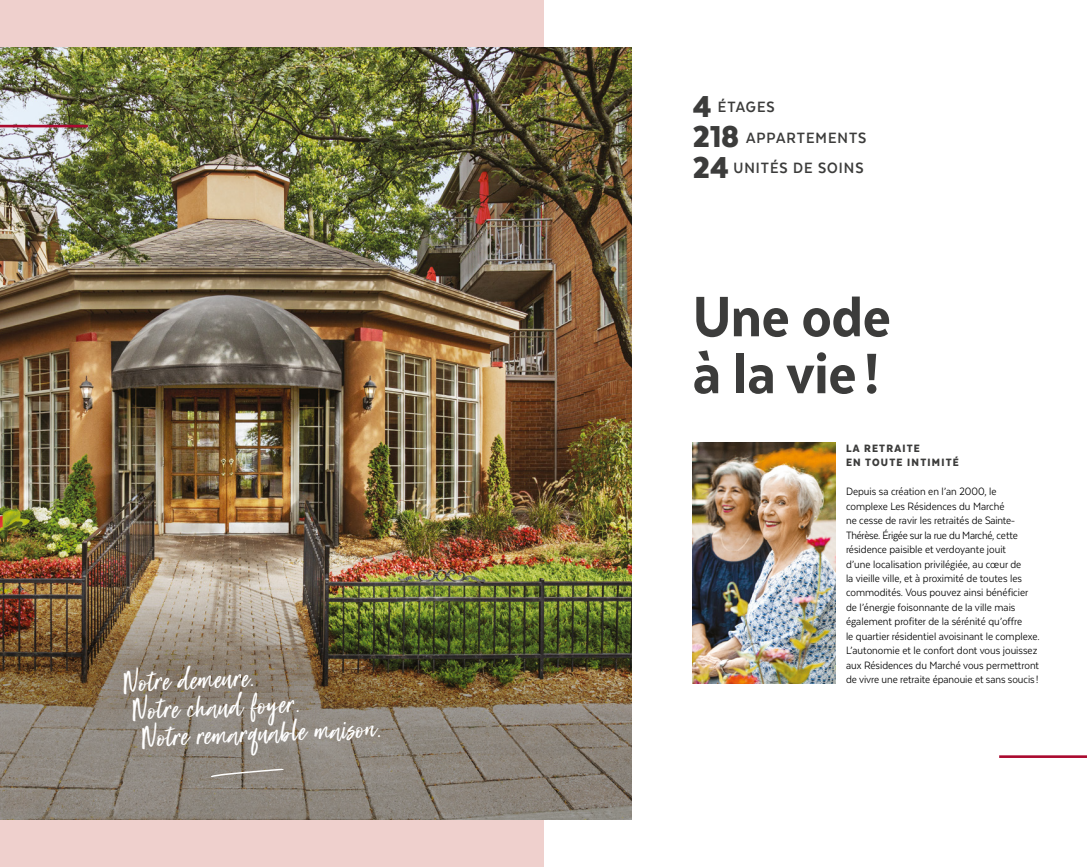
<style>
.page{position:relative;width:1087px;height:867px;background:#fff}
.page>*{position:absolute;margin:0;border:0;box-sizing:border-box;transform-origin:0 0}
.t1{font:800 65.62px/56.9px "Texta Narrow";color:#3c3c3b}
.t2{font:31.5px/28.3px "Super Natural";color:#fff}
.t3{font:700 17.15px/30.4px "Texta Narrow";letter-spacing:.06em;color:#3c3c3b}
.t4{font:12.25px/14.4px "Texta Narrow";color:#000}
.t5{font:900 12.25px/14.4px "Texta Narrow";letter-spacing:.1em;color:#3c3c3b}
.s1{font-weight:900;font-size:34.91px}
</style>
<div class="page">
<div style="left:0;top:0;width:543px;height:866px;background:#efd0cd"></div>
<img style="left:0;top:47px;width:631px;height:457px">
<img style="left:693px;top:442px;width:142px;height:240px">
<img style="left:0;top:504px;width:631px;height:315px">
<hr style="left:999px;top:755px;width:88px;height:2px;background:#aa0a2f">
<hr style="left:0;top:125px;width:88px;height:2px;background:#aa0a2f">
<svg style="left:211px;top:767px;width:73px;height:10px"></svg>
<h2 class="t2" style="left:121px;top:669px;width:259px;rotate:-3deg">Notre demeure.<br>Notre chaud foyer.<br>Notre remarquable maison.</h2>
<h3 class="t3" style="left:693px;top:92px;width:175px"><span class="s1">4</span> ÉTAGES<br><span class="s1">218</span> APPARTEMENTS<br><span class="s1">24</span> UNITÉS DE SOINS</h3>
<h1 class="t1" style="left:693px;top:287px;width:199px">Une ode à la vie !</h1>
<p class="t5" style="left:846px;top:440px;width:114px">LA RETRAITE<br>EN TOUTE INTIMITÉ</p>
<p class="t4" style="left:846px;top:484px;width:195px">Depuis sa création en l’an 2000, le complexe Les Résidences du Marché<br>ne cesse de ravir les retraités de Sainte-Thérèse. Érigée sur la rue du Marché, cette résidence paisible et verdoyante jouit<br>d’une localisation privilégiée, au cœur de<br>la vieille ville, et à proximité de toutes les commodités. Vous pouvez ainsi bénéficier de l’énergie foisonnante de la ville mais également profiter de la sérénité qu’offre<br>le quartier résidentiel avoisinant le complexe.<br>L’autonomie et le confort dont vous jouissez aux Résidences du Marché vous permettront de vivre une retraite épanouie et sans soucis!</p>
</div>
